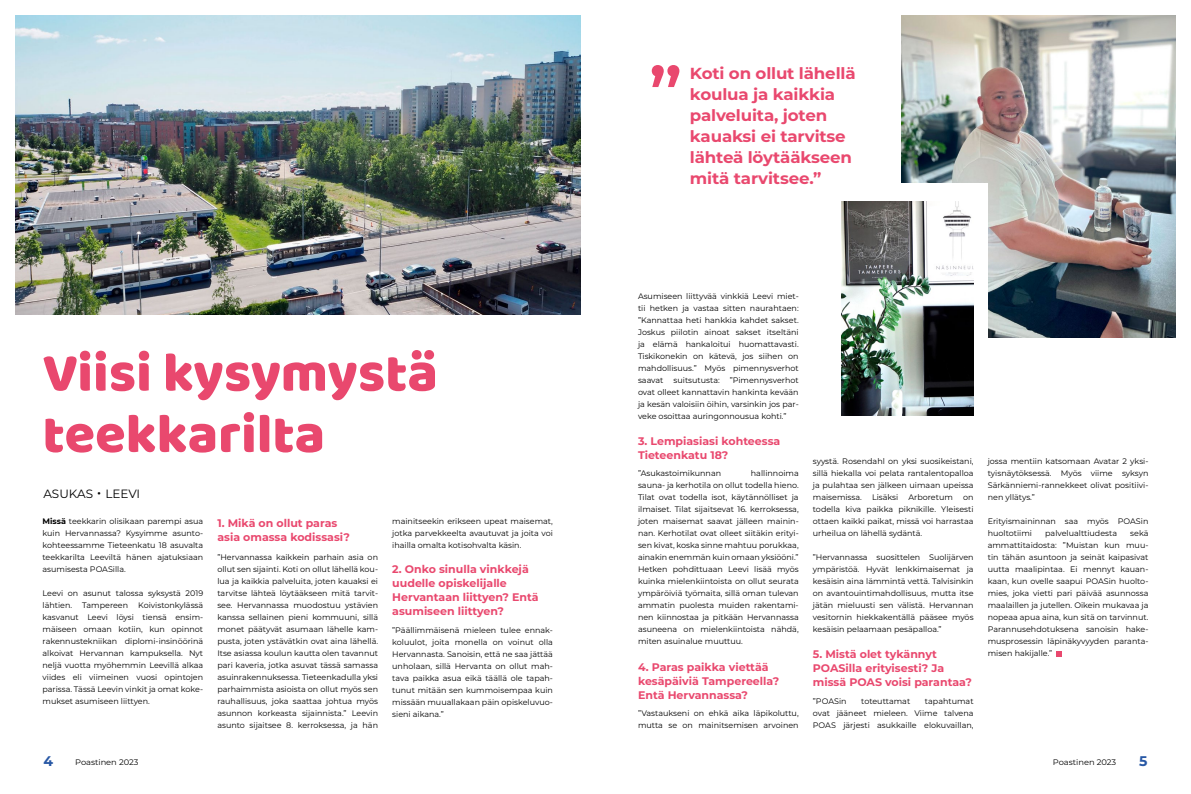
<style>
.page{position:relative;width:1191px;height:794px;background:#fff}
.page>*{position:absolute;margin:0;border:0;box-sizing:border-box;transform-origin:0 0}
.t1{font:600 71px "Montserrat";color:#e9486e;scale:1.04 1}
.t2{font:55.8px/61.3px "Baloo Bhaijaan";color:#e9486e}
.t3{font:700 16px/21px "Montserrat";letter-spacing:-.01em;color:#e9486e;scale:1.04 1}
.t4{font:700 14px "Montserrat";color:#2858a5}
.t5{font:12px "Montserrat";color:#000}
.t6{font:700 11px/14px "Montserrat";color:#e9486e}
.t7{font:8px/12px "Montserrat";color:#000;text-align:justify}
.t8{font:8px "Montserrat";color:#000;scale:1.04 1}
.s1{font-size:22px}
.s2{font-weight:700}
</style>
<div class="page">
<img style="left:16px;top:16px;width:564px;height:298px">
<img style="left:901px;top:16px;width:274px;height:322px">
<svg style="left:1056px;top:651px;width:5px;height:5px"></svg>
<div style="left:833px;top:183px;width:154px;height:221px;background:#fff"></div>
<img style="left:842px;top:201px;width:131px;height:214px">
<h2 class="t2" style="left:43px;top:343px;width:397px">Viisi kysymystä teekkarilta</h2>
<h3 class="t5" style="left:43px;top:485px;width:98px">ASUKAS <span class="s1">·</span> LEEVI</h3>
<p class="t7" style="left:43px;top:515px;width:162px"><span class="s2">Missä</span> teekkarin olisikaan parempi asua kuin Hervannassa? Kysyimme asunto&shy;kohteessamme Tieteenkatu 18 asuvalta teekkarilta Leeviltä hänen ajatuksiaan asumisesta POASilla.</p>
<p class="t7" style="left:43px;top:587px;width:162px">Leevi on asunut talossa syksystä 2019 lähtien.</p>
<p class="t7" style="left:43px;top:599px;width:162px;text-indent:96px">Koivistonkylässä kasvanut Leevi löysi tiensä ensim&shy;mäiseen omaan kotiin, kun opinnot rakennustekniikan diplomi-insinöörinä alkoivat Hervannan kampuksella. Nyt neljä vuotta myöhemmin Leevillä alkaa viides eli viimeinen vuosi opintojen parissa. Tässä Leevin vinkit ja omat koke&shy;mukset asumiseen liittyen.</p>
<p class="t7" style="left:82px;top:599px;width:48px">Tampereen</p>
<h3 class="t6" style="left:217px;top:515px;width:134px">1. Mikä on ollut paras asia omassa kodissasi?</h3>
<p class="t7" style="left:217px;top:551px;width:162px">”Hervannassa kaikkein parhain asia on ollut sen sijainti. Koti on ollut lähellä kou&shy;lua ja kaikkia palveluita, joten kauaksi ei tarvitse lähteä löytääkseen mitä tarvit&shy;see. Hervannassa muodostuu ystävien kanssa sellainen pieni kommuuni, sillä monet päätyvät asumaan lähelle kam&shy;pusta, joten ystävätkin ovat aina lähellä.<br>Itse asiassa koulun kautta olen tavannut pari kaveria, jotka asuvat tässä samassa asuinrakennuksessa. Tieteenkadulla yksi parhaimmista asioista on ollut myös sen rauhallisuus, joka saattaa johtua myös asunnon korkeasta sijainnista.” Leevin asunto sijaitsee 8. kerroksessa, ja hän</p>
<p class="t7" style="left:392px;top:515px;width:162px">mainitseekin erikseen upeat maisemat, jotka parvekkeelta avautuvat ja joita voi ihailla omalta kotisohvalta käsin.</p>
<h3 class="t6" style="left:392px;top:561px;width:148px">2. Onko sinulla vinkkejä uudelle opiskelijalle<br>Hervantaan liittyen? Entä asumiseen liittyen?</h3>
<p class="t7" style="left:392px;top:623px;width:162px">”Päällimmäisenä mieleen tulee ennak&shy;koluulot, joita monella on voinut olla Hervannasta. Sanoisin, että ne saa jättää unholaan, sillä Hervanta on ollut mah&shy;tava paikka asua eikä täällä ole tapah&shy;tunut mitään sen kummoisempaa kuin missään muuallakaan päin opiskeluvuo&shy;sieni aikana.”</p>
<h1 class="t1" style="left:648px;top:43px;width:34px">”</h1>
<h3 class="t3" style="left:690px;top:62px;width:161px">Koti on ollut lähellä koulua ja kaikkia palveluita, joten kauaksi ei tarvitse lähteä löytääkseen mitä tarvitsee.”</h3>
<p class="t7" style="left:638px;top:289px;width:162px">Asumiseen liittyvää vinkkiä Leevi miet&shy;tii hetken ja vastaa sitten naurahtaen: ”Kannattaa heti hankkia kahdet sakset.<br>Joskus piilotin ainoat sakset itseltäni ja elämä hankaloitui huomattavasti.<br>Tiskikonekin on kätevä, jos siihen on mahdollisuus.” Myös pimennysverhot saavat</p>
<p class="t7" style="left:638px;top:373px;width:162px;text-indent:92px">”Pimennysverhot ovat olleet kannattavin hankinta kevään ja kesän valoisiin öihin, varsinkin jos par&shy;veke osoittaa auringonnousua kohti.”</p>
<h3 class="t6" style="left:638px;top:433px;width:144px">3. Lempiasiasi kohteessa<br>Tieteenkatu 18?</h3>
<p class="t7" style="left:638px;top:467px;width:85px">”Asukastoimikunnan</p>
<p class="t7" style="left:673px;top:373px;width:48px">suitsutusta:</p>
<p class="t7" style="left:638px;top:467px;width:162px;text-indent:113px">hallinnoima sauna- ja kerhotila on ollut todella hieno.<br>Tilat ovat todella isot, käytännölliset ja ilmaiset. Tilat sijaitsevat 16. kerroksessa, joten maisemat saavat jälleen mainin&shy;nan. Kerhotilat ovat olleet siitäkin erityi&shy;sen kivat, koska sinne mahtuu porukkaa, ainakin enemmän kuin omaan yksiööni.” Hetken pohdittuaan Leevi lisää myös kuinka mielenkiintoista on ollut seurata ympäröiviä työmaita, sillä oman tulevan ammatin puolesta muiden rakentami&shy;nen kiinnostaa ja pitkään Hervannassa asuneena on mielenkiintoista nähdä, miten asuinalue muuttuu.</p>
<h3 class="t6" style="left:638px;top:659px;width:143px">4. Paras paikka viettää kesäpäiviä Tampereella?<br>Entä Hervannassa?</h3>
<p class="t7" style="left:638px;top:707px;width:162px">”Vastaukseni on ehkä aika läpikoluttu, mutta se on mainitsemisen arvoinen</p>
<p class="t7" style="left:813px;top:455px;width:162px">syystä. Rosendahl on yksi suosikeistani, sillä hiekalla voi pelata rantalentopalloa ja pulahtaa sen jälkeen uimaan upeissa maisemissa.</p>
<p class="t7" style="left:872px;top:491px;width:28px">Lisäksi</p>
<p class="t7" style="left:908px;top:491px;width:46px">Arboretum</p>
<p class="t7" style="left:813px;top:491px;width:162px;text-indent:150px">on todella kiva paikka piknikille. Yleisesti ottaen kaikki paikat, missä voi harrastaa urheilua on lähellä sydäntä.</p>
<p class="t7" style="left:813px;top:551px;width:162px">”Hervannassa suosittelen Suolijärven ympäristöä. Hyvät lenkkimaisemat ja kesäisin aina lämmintä vettä. Talvisinkin on avantouintimahdollisuus, mutta itse jätän mieluusti sen välistä. Hervannan vesitornin hiekkakentällä pääsee myös kesäisin pelaamaan pesäpalloa.”</p>
<h3 class="t6" style="left:813px;top:647px;width:161px">5. Mistä olet tykännyt<br>POASilla erityisesti? Ja missä POAS voisi parantaa?</h3>
<p class="t7" style="left:813px;top:695px;width:35px">”POASin</p>
<p class="t7" style="left:861px;top:695px;width:50px">toteuttamat</p>
<p class="t7" style="left:813px;top:695px;width:162px;text-indent:112px">tapahtumat ovat jääneet mieleen. Viime talvena POAS järjesti asukkaille elokuvaillan,</p>
<p class="t7" style="left:987px;top:455px;width:162px">jossa mentiin katsomaan Avatar 2 yksi&shy;tyisnäytöksessä. Myös viime syksyn Särkänniemi-rannekkeet olivat positiivi&shy;nen yllätys.”</p>
<p class="t7" style="left:987px;top:515px;width:162px">Erityismaininnan saa myös POASin huoltotiimi</p>
<p class="t7" style="left:987px;top:527px;width:162px;text-indent:142px">sekä ammattitaidosta: ”Muistan kun muu&shy;tin tähän asuntoon ja seinät kaipasivat uutta maalipintaa. Ei mennyt kauan&shy;kaan, kun ovelle saapui POASin huolto&shy;mies, joka vietti pari päivää asunnossa maalaillen ja jutellen. Oikein mukavaa ja nopeaa apua aina, kun sitä on tarvinnut.<br>Parannusehdotuksena sanoisin hake&shy;musprosessin läpinäkyvyyden paranta&shy;misen hakijalle.”</p>
<p class="t7" style="left:1045px;top:527px;width:73px">palvelualttiudesta</p>
<h3 class="t4" style="left:43px;top:751px;width:11px">4</h3>
<p class="t8" style="left:75px;top:756px;width:62px">Poastinen 2023</p>
<p class="t8" style="left:1053px;top:756px;width:62px">Poastinen 2023</p>
<h3 class="t4" style="left:1139px;top:751px;width:10px">5</h3>
</div>
